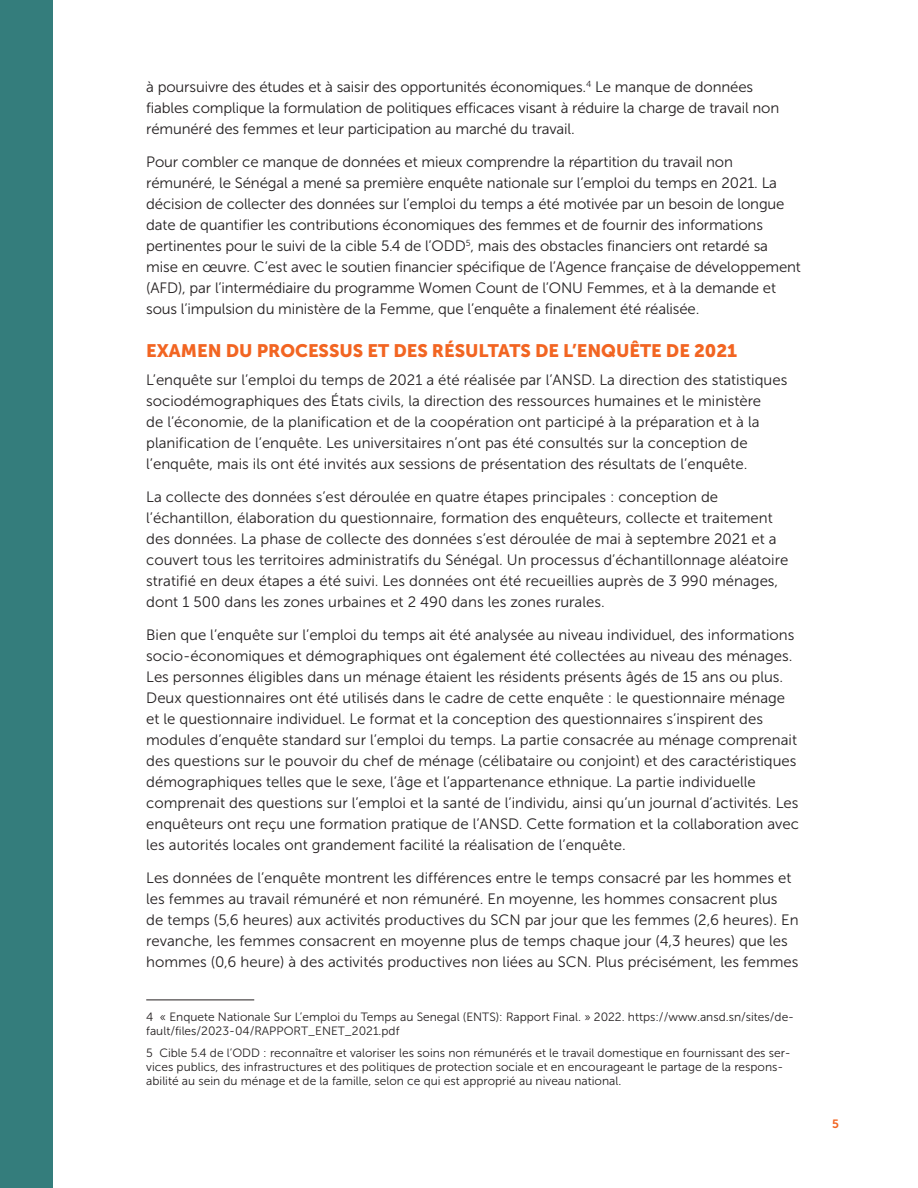
<style>
.page{position:relative;width:918px;height:1188px;background:#fff}
.page>*{position:absolute;margin:0;border:0;box-sizing:border-box;transform-origin:0 0}
.t1{font:18px "Museo Sans 900";color:#f26522}
.t2{font:15px/21px "Museo Sans 300";color:#231f20}
.t3{font:12px/14.4px "Museo Sans 300";color:#231f20}
.t4{font:12px "Museo Sans 700";color:#f26522}
</style>
<div class="page">
<hr style="left:146px;top:1000px;width:108px;height:1px;background:#231f20">
<div style="left:0;top:0;width:52px;height:1188px;background:#347d7c"></div>
<p class="t2" style="left:146px;top:77px;width:635px">à poursuivre des études et à saisir des opportunités économiques.<sup>4</sup> Le manque de données fiables complique la formulation de politiques efficaces visant à réduire la charge de travail non rémunéré des femmes et leur participation au marché du travail.</p>
<p class="t2" style="left:146px;top:152px;width:656px">Pour combler ce manque de données et mieux comprendre la répartition du travail non rémunéré, le Sénégal a mené sa première enquête nationale sur l’emploi du temps en 2021. La décision de collecter des données sur l’emploi du temps a été motivée par un besoin de longue date de quantifier les contributions économiques des femmes et de fournir des informations pertinentes pour le suivi de la cible 5.4 de l’ODD<sup>5</sup>, mais des obstacles financiers ont retardé sa mise en œuvre. C’est avec le soutien financier spécifique de l’Agence française de développement (AFD), par l’intermédiaire du programme Women Count de l’ONU Femmes, et à la demande et sous l’impulsion du ministère de la Femme, que l’enquête a finalement été réalisée.</p>
<p class="t1" style="left:146px;top:340px;width:593px">EXAMEN DU PROCESSUS ET DES RÉSULTATS DE L’ENQUÊTE DE 2021</p>
<p class="t2" style="left:146px;top:369px;width:643px">L’enquête sur l’emploi du temps de 2021 a été réalisée par l’ANSD. La direction des statistiques sociodémographiques des États civils, la direction des ressources humaines et le ministère<br>de l’économie, de la planification et de la coopération ont participé à la préparation et à la planification de l’enquête. Les universitaires n’ont pas été consultés sur la conception de l’enquête, mais ils ont été invités aux sessions de présentation des résultats de l’enquête.</p>
<p class="t2" style="left:146px;top:486px;width:644px">La collecte des données s’est déroulée en quatre étapes principales : conception de l’échantillon, élaboration du questionnaire, formation des enquêteurs, collecte et traitement des données. La phase de collecte des données s’est déroulée de mai à septembre 2021 et a couvert tous les territoires administratifs du Sénégal. Un processus d’échantillonnage aléatoire stratifié en deux étapes a été suivi. Les données ont été recueillies auprès de 3 990 ménages, dont 1 500 dans les zones urbaines et 2 490 dans les zones rurales.</p>
<p class="t2" style="left:146px;top:624px;width:654px">Bien que l’enquête sur l’emploi du temps ait été analysée au niveau individuel, des informations socio-économiques et démographiques ont également été collectées au niveau des ménages.<br>Les personnes éligibles dans un ménage étaient les résidents présents âgés de 15 ans ou plus.<br>Deux questionnaires ont été utilisés dans le cadre de cette enquête : le questionnaire ménage et le questionnaire individuel. Le format et la conception des questionnaires s’inspirent des modules d’enquête standard sur l’emploi du temps. La partie consacrée au ménage comprenait des questions sur le pouvoir du chef de ménage (célibataire ou conjoint) et des caractéristiques démographiques telles que le sexe, l’âge et l’appartenance ethnique. La partie individuelle comprenait des questions sur l’emploi et la santé de l’individu, ainsi qu’un journal d’activités. Les enquêteurs ont reçu une formation pratique de l’ANSD. Cette formation et la collaboration avec les autorités locales ont grandement facilité la réalisation de l’enquête.</p>
<p class="t2" style="left:146px;top:867px;width:654px">Les données de l’enquête montrent les différences entre le temps consacré par les hommes et les femmes au travail rémunéré et non rémunéré. En moyenne, les hommes consacrent plus<br>de temps (5,6 heures) aux activités productives du SCN par jour que les femmes (2,6 heures). En revanche, les femmes consacrent en moyenne plus de temps chaque jour (4,3 heures) que les hommes (0,6 heure) à des activités productives non liées au SCN. Plus précisément, les femmes</p>
<p class="t3" style="left:146px;top:1010px;width:649px">4 « Enquete Nationale Sur L’emploi du Temps au Senegal (ENTS): Rapport Final. » 2022. https://www.ansd.sn/sites/de&shy;fault/files/2023-04/RAPPORT_ENET_2021.pdf</p>
<p class="t3" style="left:146px;top:1045px;width:646px">5 Cible 5.4 de l’ODD : reconnaître et valoriser les soins non rémunérés et le travail domestique en fournissant des ser&shy;vices publics, des infrastructures et des politiques de protection sociale et en encourageant le partage de la respons&shy;abilité au sein du ménage et de la famille, selon ce qui est approprié au niveau national.</p>
<p class="t4" style="left:832px;top:1117px;width:8px">5</p>
</div>
